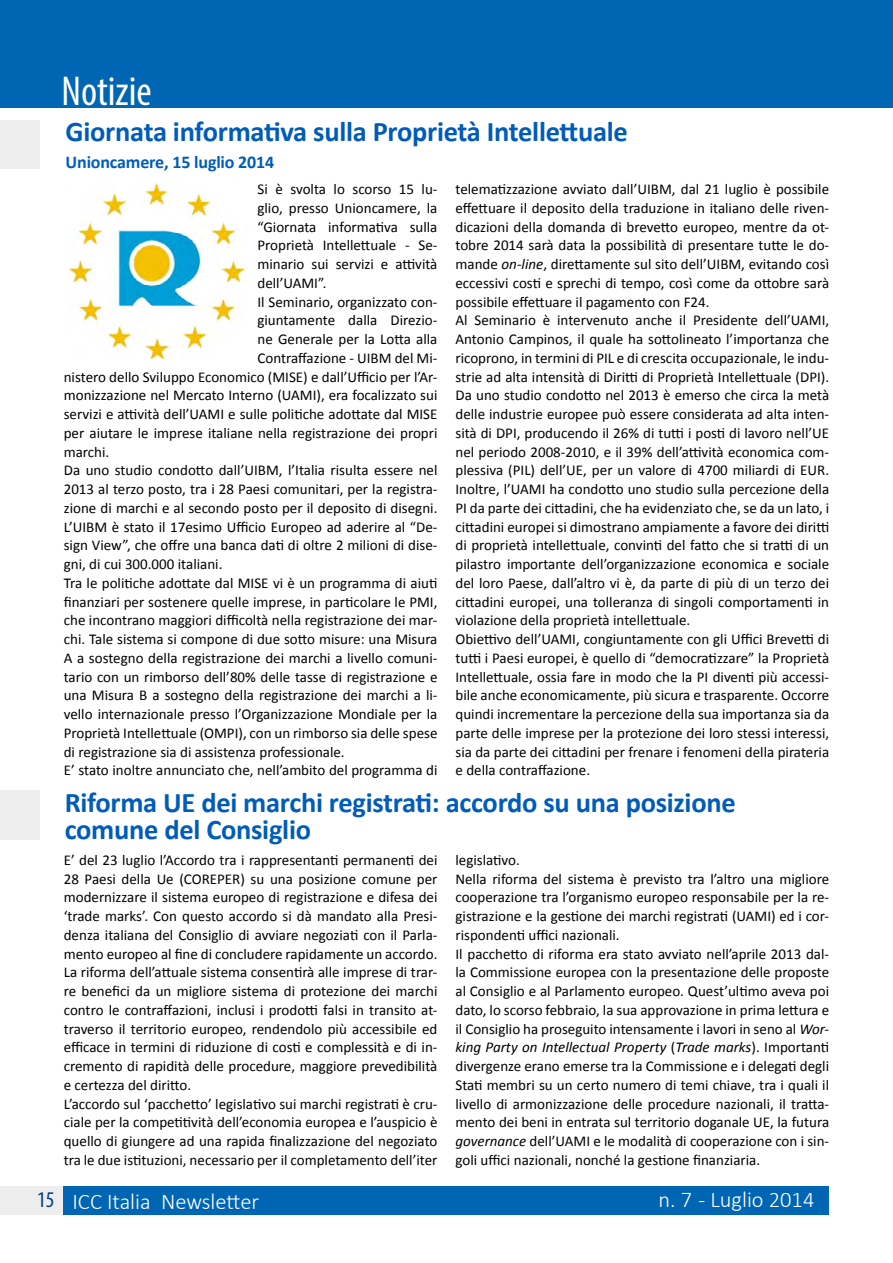
<style>
.page{position:relative;width:893px;height:1263px;background:#fff}
.page>*{position:absolute;margin:0;border:0;box-sizing:border-box;transform-origin:0 0}
.t1{font:condensed 42px "Myriad Pro";color:#fff}
.t2{font:700 28.5px/27px "Calibri";letter-spacing:-.01em;color:#005cb9}
.t3{font:300 22.5px "Calibri";color:#fff}
.t4{font:condensed 22.5px "Myriad Pro";color:#023f88}
.t5{font:700 18px "Calibri";letter-spacing:-.01em;color:#005cb9}
.t6{font:15px/18.8px "Calibri";color:#000}
.s1{font-style:italic}
</style>
<div class="page">
<div style="left:0;top:1187px;width:64px;height:28px;background:#ededed"></div>
<div style="left:64px;top:1187px;width:765px;height:28px;background:#0066b3"></div>
<div style="left:0;top:0;width:893px;height:107px;background:#0066b3"></div>
<div style="left:0;top:790px;width:40px;height:50px;background:#ededed"></div>
<div style="left:0;top:120px;width:40px;height:49px;background:#ededed"></div>
<img style="left:68px;top:183px;width:179px;height:175px">
<h3 class="t4" style="left:37px;top:1186px;width:19px">15</h3>
<h1 class="t1" style="left:62px;top:65px;width:92px">Notizie</h1>
<h2 class="t2" style="left:66px;top:118px;width:564px">Giornata informativa sulla Proprietà Intellettuale</h2>
<p class="t5" style="left:66px;top:151px;width:210px">Unioncamere, 15 luglio 2014</p>
<p class="t6" style="left:257px;top:180px;width:182px">Si è svolta lo scorso 15 lu-</p>
<p class="t6" style="left:257px;top:199px;width:181px">glio, presso Unioncamere, la</p>
<p class="t6" style="left:257px;top:217px;width:181px">“Giornata informativa sulla</p>
<p class="t6" style="left:257px;top:236px;width:181px">Proprietà Intellettuale - Se-</p>
<p class="t6" style="left:257px;top:255px;width:181px">minario sui servizi e attività</p>
<p class="t6" style="left:257px;top:274px;width:71px">dell’UAMI”.</p>
<p class="t6" style="left:257px;top:292px;width:182px">Il Seminario, organizzato con-</p>
<p class="t6" style="left:257px;top:311px;width:182px">giuntamente dalla Direzio-</p>
<p class="t6" style="left:257px;top:330px;width:181px">ne Generale per la Lotta alla</p>
<p class="t6" style="left:257px;top:349px;width:181px">Contraffazione - UIBM del Mi-</p>
<p class="t6" style="left:64px;top:367px;width:375px">nistero dello Sviluppo Economico (MISE) e dall’Ufficio per l’Ar-</p>
<p class="t6" style="left:64px;top:386px;width:375px">monizzazione nel Mercato Interno (UAMI), era focalizzato sui</p>
<p class="t6" style="left:64px;top:405px;width:375px">servizi e attività dell’UAMI e sulle politiche adottate dal MISE</p>
<p class="t6" style="left:64px;top:424px;width:375px">per aiutare le imprese italiane nella registrazione dei propri</p>
<p class="t6" style="left:64px;top:442px;width:47px">marchi.</p>
<p class="t6" style="left:64px;top:461px;width:375px">Da uno studio condotto dall’UIBM, l’Italia risulta essere nel</p>
<p class="t6" style="left:64px;top:480px;width:375px">2013 al terzo posto, tra i 28 Paesi comunitari, per la registra-</p>
<p class="t6" style="left:64px;top:499px;width:375px">zione di marchi e al secondo posto per il deposito di disegni.</p>
<p class="t6" style="left:64px;top:517px;width:375px">L’UIBM è stato il 17esimo Ufficio Europeo ad aderire al “De-</p>
<p class="t6" style="left:64px;top:536px;width:375px">sign View”, che offre una banca dati di oltre 2 milioni di dise-</p>
<p class="t6" style="left:64px;top:555px;width:160px">gni, di cui 300.000 italiani.</p>
<p class="t6" style="left:64px;top:574px;width:375px">Tra le politiche adottate dal MISE vi è un programma di aiuti</p>
<p class="t6" style="left:64px;top:592px;width:375px">finanziari per sostenere quelle imprese, in particolare le PMI,</p>
<p class="t6" style="left:64px;top:611px;width:375px">che incontrano maggiori difficoltà nella registrazione dei mar-</p>
<p class="t6" style="left:64px;top:630px;width:375px">chi. Tale sistema si compone di due sotto misure: una Misura</p>
<p class="t6" style="left:64px;top:649px;width:375px">A a sostegno della registrazione dei marchi a livello comuni-</p>
<p class="t6" style="left:64px;top:667px;width:375px">tario con un rimborso dell’80% delle tasse di registrazione e</p>
<p class="t6" style="left:64px;top:686px;width:375px">una Misura B a sostegno della registrazione dei marchi a li-</p>
<p class="t6" style="left:64px;top:705px;width:375px">vello internazionale presso l’Organizzazione Mondiale per la</p>
<p class="t6" style="left:64px;top:724px;width:375px">Proprietà Intellettuale (OMPI), con un rimborso sia delle spese</p>
<p class="t6" style="left:64px;top:742px;width:282px">di registrazione sia di assistenza professionale.</p>
<p class="t6" style="left:64px;top:761px;width:375px">E’ stato inoltre annunciato che, nell’ambito del programma di</p>
<p class="t6" style="left:455px;top:180px;width:375px">telematizzazione avviato dall’UIBM, dal 21 luglio è possibile effettuare il deposito della traduzione in italiano delle riven&shy;dicazioni della domanda di brevetto europeo, mentre da ot&shy;tobre 2014 sarà data la possibilità di presentare tutte le do&shy;mande <span class="s1">on-line</span>, direttamente sul sito dell’UIBM, evitando così eccessivi costi e sprechi di tempo, così come da ottobre sarà possibile effettuare il pagamento con F24.<br>Al Seminario è intervenuto anche il Presidente dell’UAMI, Antonio Campinos, il quale ha sottolineato l’importanza che ricoprono, in termini di PIL e di crescita occupazionale, le indu&shy;strie ad alta intensità di Diritti di Proprietà Intellettuale (DPI).<br>Da uno studio condotto nel 2013 è emerso che circa la metà delle industrie europee può essere considerata ad alta inten&shy;sità di DPI, producendo il 26% di tutti i posti di lavoro nell’UE nel periodo 2008-2010, e il 39% dell’attività economica com&shy;plessiva (PIL) dell’UE, per un valore di 4700 miliardi di EUR.<br>Inoltre, l’UAMI ha condotto uno studio sulla percezione della PI da parte dei cittadini, che ha evidenziato che, se da un lato, i cittadini europei si dimostrano ampiamente a favore dei diritti di proprietà intellettuale, convinti del fatto che si tratti di un pilastro importante dell’organizzazione economica e sociale del loro Paese, dall’altro vi è, da parte di più di un terzo dei cittadini europei, una tolleranza di singoli comportamenti in violazione della proprietà intellettuale.<br>Obiettivo dell’UAMI, congiuntamente con gli Uffici Brevetti di tutti i Paesi europei, è quello di “democratizzare” la Proprietà Intellettuale, ossia fare in modo che la PI diventi più accessi&shy;bile anche economicamente, più sicura e trasparente. Occorre quindi incrementare la percezione della sua importanza sia da parte delle imprese per la protezione dei loro stessi interessi, sia da parte dei cittadini per frenare i fenomeni della pirateria e della contraffazione.</p>
<h2 class="t2" style="left:65px;top:789px;width:672px">Riforma UE dei marchi registrati: accordo su una posizione comune del Consiglio</h2>
<p class="t6" style="left:64px;top:851px;width:375px">E’ del 23 luglio l’Accordo tra i rappresentanti permanenti dei 28 Paesi della Ue (COREPER) su una posizione comune per modernizzare il sistema europeo di registrazione e difesa dei ‘trade marks’. Con questo accordo si dà mandato alla Presi&shy;denza italiana del Consiglio di avviare negoziati con il Parla&shy;mento europeo al fine di concludere rapidamente un accordo.<br>La riforma dell’attuale sistema consentirà alle imprese di trar&shy;re benefici da un migliore sistema di protezione dei marchi contro le contraffazioni, inclusi i prodotti falsi in transito at&shy;traverso il territorio europeo, rendendolo più accessibile ed efficace in termini di riduzione di costi e complessità e di in&shy;cremento di rapidità delle procedure, maggiore prevedibilità e certezza del diritto.<br>L’accordo sul ‘pacchetto’ legislativo sui marchi registrati è cru&shy;ciale per la competitività dell’economia europea e l’auspicio è quello di giungere ad una rapida finalizzazione del negoziato tra le due istituzioni, necessario per il completamento dell’iter</p>
<p class="t6" style="left:455px;top:851px;width:375px">legislativo.<br>Nella riforma del sistema è previsto tra l’altro una migliore cooperazione tra l’organismo europeo responsabile per la re&shy;gistrazione e la gestione dei marchi registrati (UAMI) ed i cor&shy;rispondenti uffici nazionali.<br>Il pacchetto di riforma era stato avviato nell’aprile 2013 dal&shy;la Commissione europea con la presentazione delle proposte al Consiglio e al Parlamento europeo. Quest’ultimo aveva poi dato, lo scorso febbraio, la sua approvazione in prima lettura e il Consiglio ha proseguito intensamente i lavori in seno al <span class="s1">Wor&shy;king Party on Intellectual Property</span> (<span class="s1">Trade marks</span>). Importanti divergenze erano emerse tra la Commissione e i delegati degli Stati membri su un certo numero di temi chiave, tra i quali il livello di armonizzazione delle procedure nazionali, il tratta&shy;mento dei beni in entrata sul territorio doganale UE, la futura <span class="s1">governance</span> dell’UAMI e le modalità di cooperazione con i sin&shy;goli uffici nazionali, nonché la gestione finanziaria.</p>
<h3 class="t3" style="left:72px;top:1187px;width:188px">ICC Italia Newsletter</h3>
<h3 class="t3" style="left:659px;top:1186px;width:157px">n. 7 - Luglio 2014</h3>
</div>
